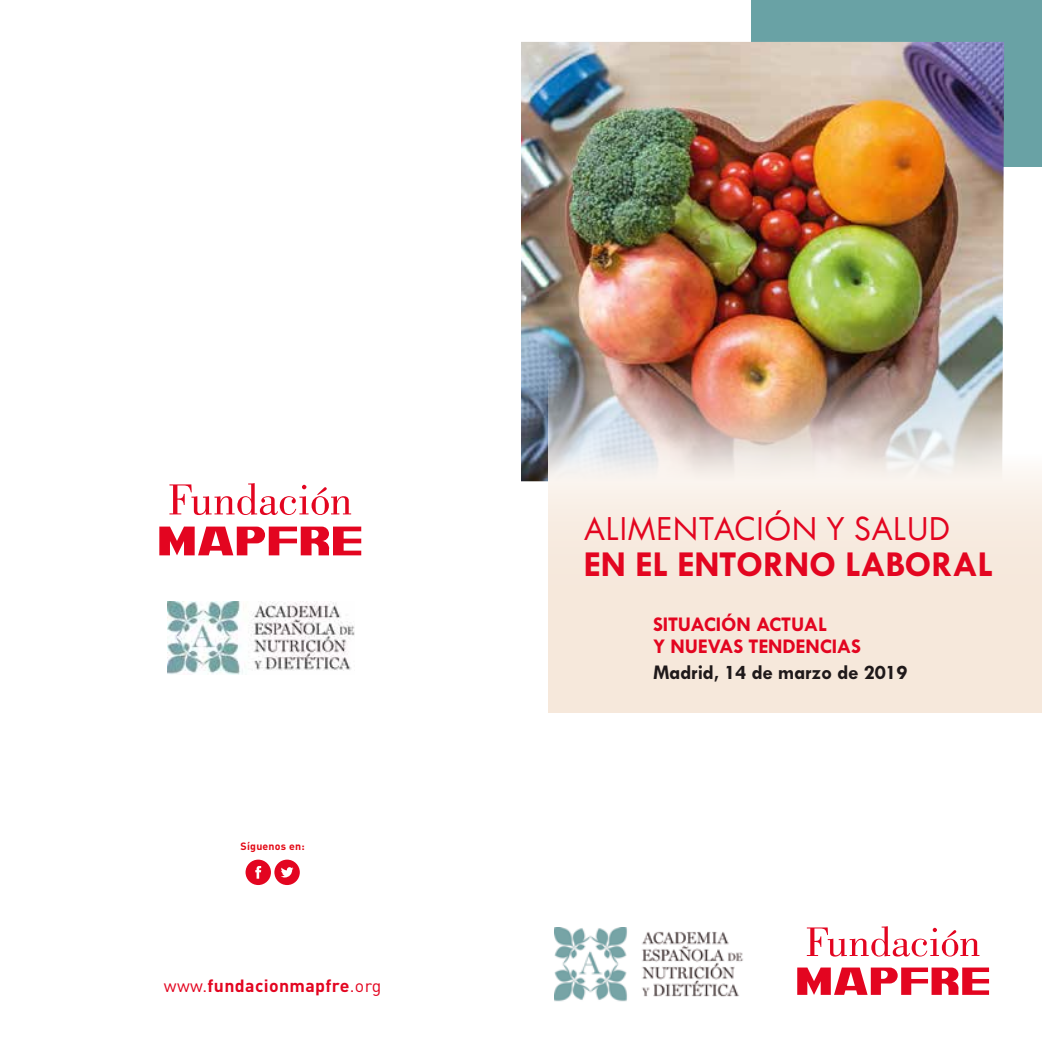
<style>
.page{position:relative;width:1042px;height:1042px;background:#fff}
.page>*{position:absolute;margin:0;border:0;box-sizing:border-box;transform-origin:0 0}
.t1{font:500 36.75px "Tw Cen MT Semi";letter-spacing:-.01em;color:#e30520}
.t2{font:700 36.75px "Tw Cen";letter-spacing:-.01em;color:#e30520}
.t3{font:700 21px/22.8px "Tw Cen";letter-spacing:-.01em;color:#e30520}
.t4{font:700 21px "Tw Cen";letter-spacing:-.01em;color:#1f191a}
.t5{font:700 17.5px "DIN";letter-spacing:.02em;color:#e30520}
.t6{font:700 10.5px "DIN";letter-spacing:.02em;color:#e30613}
.s1{font-weight:400}
</style>
<div class="page">
<div style="left:751px;top:0;width:291px;height:166px;background:#69a2a5"></div>
<svg style="left:245px;top:859px;width:55px;height:26px"></svg>
<img style="left:521px;top:42px;width:483px;height:439px">
<img style="left:548px;top:362px;width:456px;height:90px">
<div style="left:548px;top:452px;width:494px;height:260px;background:linear-gradient(to bottom,#f6efe9,#f6e6d6)"></div>
<img style="left:168px;top:601px;width:186px;height:73px">
<img style="left:554px;top:927px;width:189px;height:75px">
<svg style="left:797px;top:967px;width:192px;height:28px"></svg>
<svg style="left:807px;top:926px;width:172px;height:30px"></svg>
<svg style="left:159px;top:526px;width:202px;height:29px"></svg>
<svg style="left:169px;top:483px;width:182px;height:32px"></svg>
<p class="t6" style="left:241px;top:839px;width:66px">Síguenos en:</p>
<p class="t5" style="left:164px;top:974px;width:219px"><span class="s1">www.</span>fundacionmapfre<span class="s1">.org</span></p>
<h1 class="t1" style="left:583px;top:509px;width:368px">ALIMENTACIÓN Y SALUD</h1>
<h1 class="t2" style="left:583px;top:545px;width:411px">EN EL ENTORNO LABORAL</h1>
<p class="t3" style="left:653px;top:612px;width:210px">SITUACIÓN ACTUAL<br>Y NUEVAS TENDENCIAS</p>
<p class="t4" style="left:653px;top:661px;width:256px">Madrid, 14 de marzo de 2019</p>
</div>
